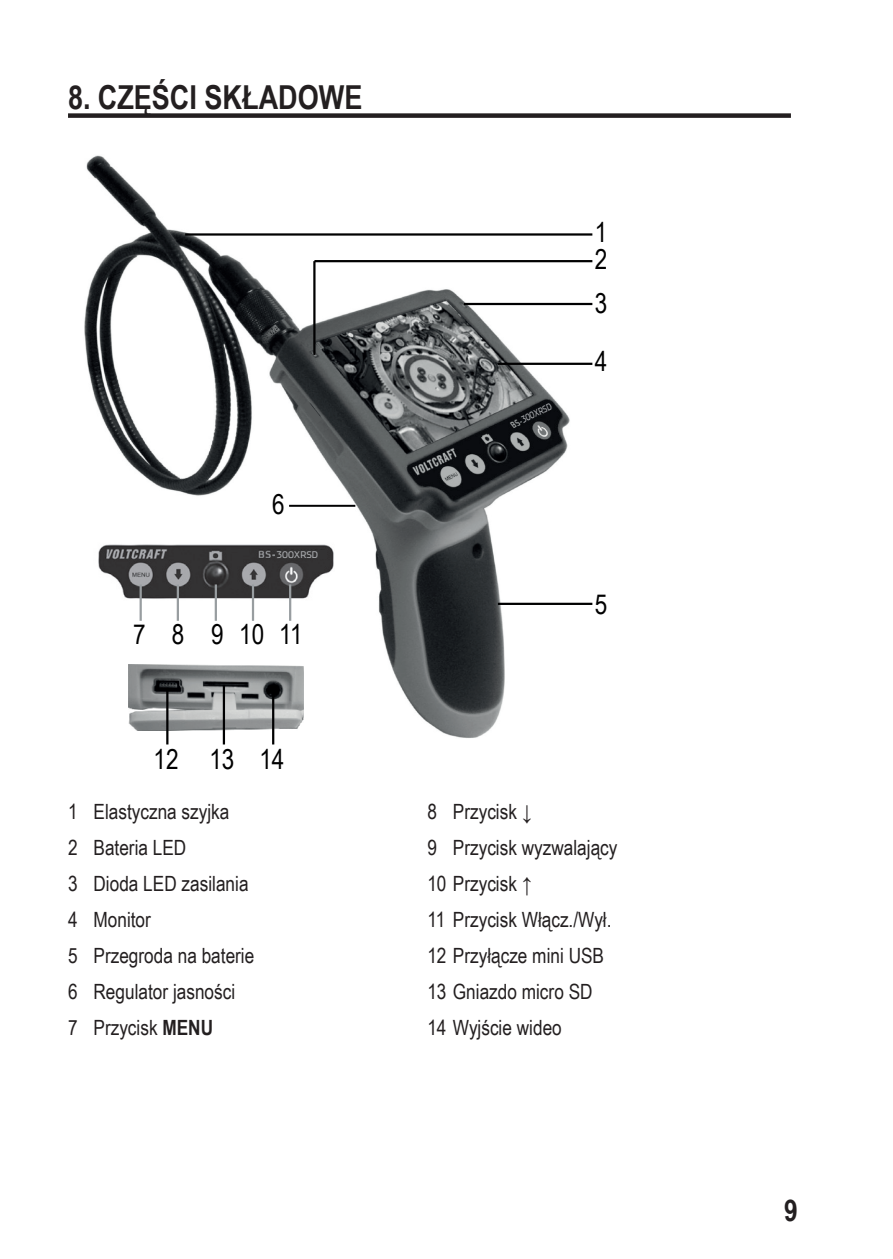
<style>
.page{position:relative;width:893px;height:1259px;background:#fff}
.page>*{position:absolute;margin:0;border:0;box-sizing:border-box;transform-origin:0 0}
.t1{font:700 33px "Arial Narrow";color:#231f20}
.t2{font:700 30px "Arial Narrow";color:#231f20}
.t3{font:27.6px/27.6px "Arial Narrow";color:#000001}
.t4{font:21px/36px "Arial Narrow";color:#231f20}
.t5{font:9.3px "Stainless";color:#a8aaad}
.t6{font:9.3px "Stainless";color:#a8aaad;scale:.79 1}
.s1{font-weight:700}
</style>
<div class="page">
<div style="left:68px;top:113px;width:723px;height:5px;background:#231f20"></div>
<img style="left:84px;top:155px;width:500px;height:583px">
<hr style="left:498px;top:603px;width:94px;height:2px;background:#000001">
<svg style="left:302px;top:401px;width:20px;height:23px"></svg>
<hr style="left:498px;top:363px;width:94px;height:2px;background:#000001">
<hr style="left:464px;top:303px;width:128px;height:2px;background:#000001">
<hr style="left:313px;top:261px;width:3px;height:94px;background:#000001">
<hr style="left:289px;top:505px;width:66px;height:2px;background:#000001">
<hr style="left:314px;top:260px;width:278px;height:2px;background:#000001">
<hr style="left:185px;top:233px;width:407px;height:3px;background:#000001">
<img style="left:128px;top:664px;width:176px;height:66px">
<img style="left:94px;top:537px;width:240px;height:65px">
<hr style="left:140px;top:584px;width:2px;height:37px;background:#989da0">
<hr style="left:177px;top:584px;width:2px;height:37px;background:#989da0">
<hr style="left:215px;top:584px;width:2px;height:37px;background:#989da0">
<hr style="left:252px;top:584px;width:2px;height:37px;background:#989da0">
<hr style="left:289px;top:584px;width:2px;height:37px;background:#989da0">
<hr style="left:166px;top:688px;width:2px;height:56px;background:#000001">
<hr style="left:223px;top:684px;width:2px;height:60px;background:#000001">
<hr style="left:272px;top:694px;width:2px;height:50px;background:#000001">
<div style="left:276px;top:550px;width:51px;height:8px;background:#333233"></div>
<svg style="left:519px;top:401px;width:33px;height:24px"></svg>
<h1 class="t1" style="left:68px;top:72px;width:296px">8. CZĘŚCI SKŁADOWE</h1>
<h3 class="t3" style="left:272px;top:489px;width:14px">6</h3>
<p class="t5" style="left:277px;top:549px;width:43px">300XRSD</p>
<h3 class="t3" style="left:133px;top:619px;width:171px">7 8 91011</h3>
<h3 class="t3" style="left:154px;top:744px;width:132px">12 13 14</h3>
<p class="t6" style="left:519px;top:415px;width:43px;rotate:-26deg">300XRSD</p>
<h3 class="t3" style="left:595px;top:217px;width:14px">1<br>2</h3>
<h3 class="t3" style="left:595px;top:273px;width:14px;line-height:58.2px">3<br>4</h3>
<h3 class="t3" style="left:595px;top:589px;width:14px">5</h3>
<p class="t4" style="left:68px;top:792px;width:188px">1 Elastyczna szyjka<br>2 Bateria LED<br>3 Dioda LED zasilania<br>4 Monitor<br>5 Przegroda na baterie<br>6 Regulator jasności<br>7 Przycisk <span class="s1">MENU</span></p>
<p class="t4" style="left:427px;top:792px;width:192px">8 Przycisk ↓<br>9 Przycisk wyzwalający<br>10 Przycisk ↑<br>11 Przycisk Włącz./Wył.<br>12 Przyłącze mini USB<br>13 Gniazdo micro SD<br>14 Wyjście wideo</p>
<h2 class="t2" style="left:784px;top:1188px;width:15px">9</h2>
</div>
